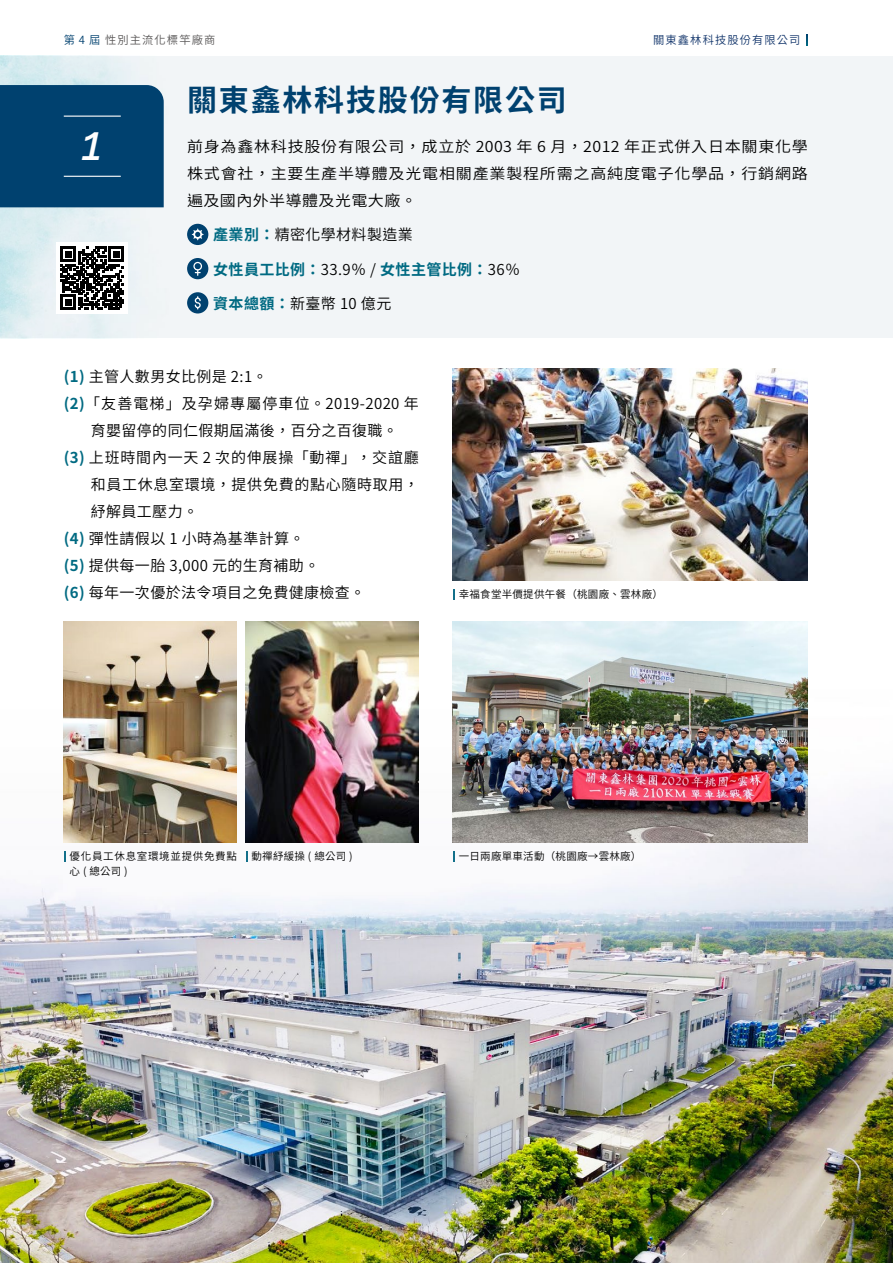
<style>
.page{position:relative;width:893px;height:1263px;background:#fff}
.page>*{position:absolute;margin:0;border:0;box-sizing:border-box;transform-origin:0 0}
.t1{font:italic 500 48px "Raleway";color:#fff}
.t2{font:700 30px "Noto Sans CJ Ktc";letter-spacing:.06em;color:#00416f}
.t3{font:600 15px "Noto Sans CJ Ktc";letter-spacing:.025em;color:#000}
.t4{font:600 15px/27px "Noto Sans CJ Ktc";letter-spacing:.025em;color:#000;text-align:justify;scale:1.07 1}
.t5{font:600 15px "Noto Sans CJ Ktc";letter-spacing:.075em;color:#000}
.t6{font:600 15px "Noto Sans CJ Ktc";letter-spacing:.05em;color:#000}
.t7{font:700 15px "Noto Sans CJ Ktc";letter-spacing:.025em;color:#006a82}
.t8{font:600 15px "Noto Sans CJ Ktc";letter-spacing:.045em;color:#000}
.t9{font:600 11.25px "Noto Sans CJ Ktc";letter-spacing:.1em;color:#595757}
.t10{font:600 11.25px "Noto Sans CJ Ktc";letter-spacing:.1em;color:#12356b}
.t11{font:600 10.5px "Noto Sans CJ Ktc";letter-spacing:.025em;color:#000}
.t12{font:600 10.5px/15px "Noto Sans CJ Ktc";letter-spacing:.065em;color:#000}
.s1{color:#00416f}
.s2{font-weight:700;color:#006a82}
.s3{font-weight:600;color:#000}
</style>
<div class="page">
<div style="left:0;top:55px;width:893px;height:283px;background:#f2f5f7"></div>
<img style="left:0;top:659px;width:893px;height:604px">
<img style="left:453px;top:369px;width:355px;height:212px">
<img style="left:0;top:55px;width:208px;height:283px">
<div style="left:57px;top:243px;width:71px;height:71px;background:#fff"></div>
<div style="left:0;top:85px;width:164px;height:122px;background:#00416f"></div>
<hr style="left:64px;top:116px;width:57px;height:1px;background:#fff">
<hr style="left:64px;top:176px;width:57px;height:1px;background:#fff">
<svg style="left:453px;top:589px;width:2px;height:11px"></svg>
<img style="left:64px;top:622px;width:173px;height:221px">
<img style="left:246px;top:622px;width:173px;height:221px">
<svg style="left:64px;top:851px;width:2px;height:10px"></svg>
<svg style="left:246px;top:851px;width:2px;height:10px"></svg>
<img style="left:453px;top:622px;width:355px;height:221px">
<svg style="left:453px;top:851px;width:2px;height:10px"></svg>
<div style="left:187px;top:292px;width:21px;height:21px;background:#00416f;border-radius:50%"></div>
<svg style="left:195px;top:296px;width:6px;height:13px"></svg>
<div style="left:187px;top:258px;width:21px;height:21px;background:#00416f;border-radius:50%"></div>
<svg style="left:193px;top:262px;width:9px;height:14px"></svg>
<div style="left:187px;top:224px;width:21px;height:21px;background:#00416f;border-radius:50%"></div>
<svg style="left:192px;top:228px;width:12px;height:12px"></svg>
<svg style="left:806px;top:34px;width:2px;height:11px"></svg>
<svg style="left:61px;top:247px;width:63px;height:63px"></svg>
<p class="t9" style="left:64px;top:34px;width:153px"><span class="s1">第 4 屆</span> 性別主流化標竿廠商</p>
<h2 class="t2" style="left:187px;top:84px;width:381px">關東鑫林科技股份有限公司</h2>
<p class="t10" style="left:653px;top:34px;width:149px">關東鑫林科技股份有限公司</p>
<h1 class="t1" style="left:82px;top:105px;width:22px">1</h1>
<p class="t4" style="left:187px;top:133px;width:582px">前身為鑫林科技股份有限公司，成立於 2003 年 6 月，2012 年正式併入日本關東化學株式會社，主要生產半導體及光電相關產業製程所需之高純度電子化學品，行銷網路遍及國內外半導體及光電大廠。</p>
<p class="t3" style="left:213px;top:226px;width:201px"><span class="s2">產業別：</span>精密化學材料製造業</p>
<p class="t7" style="left:213px;top:261px;width:308px">女性員工比例：<span class="s3">33.9％ /</span> 女性主管比例：<span class="s3">36％</span></p>
<p class="t3" style="left:213px;top:295px;width:180px"><span class="s2">資本總額：</span>新臺幣 10 億元</p>
<p class="t3" style="left:64px;top:368px;width:205px"><span class="s2">(1)</span> 主管人數男女比例是 2:1。</p>
<p class="t5" style="left:64px;top:395px;width:357px"><span class="s2">(2)</span>「友善電梯」及孕婦專屬停車位。2019-2020 年</p>
<p class="t3" style="left:91px;top:422px;width:309px">育嬰留停的同仁假期屆滿後，百分之百復職。</p>
<p class="t6" style="left:64px;top:449px;width:357px"><span class="s2">(3)</span> 上班時間內一天 2 次的伸展操「動禪」，交誼廳</p>
<p class="t8" style="left:91px;top:476px;width:330px">和員工休息室環境，提供免費的點心隨時取用，</p>
<p class="t3" style="left:91px;top:503px;width:109px">紓解員工壓力。</p>
<p class="t3" style="left:64px;top:530px;width:242px"><span class="s2">(4)</span> 彈性請假以 1 小時為基準計算。</p>
<p class="t3" style="left:64px;top:557px;width:257px"><span class="s2">(5)</span> 提供每一胎 3,000 元的生育補助。</p>
<p class="t3" style="left:64px;top:584px;width:303px"><span class="s2">(6)</span> 每年一次優於法令項目之免費健康檢查。</p>
<p class="t11" style="left:459px;top:588px;width:206px">幸福食堂半價提供午餐（桃園廠、雲林廠）</p>
<p class="t12" style="left:70px;top:849px;width:169px">優化員工休息室環境並提供免費點心(總公司)</p>
<p class="t11" style="left:252px;top:850px;width:103px">動禪紓緩操 ( 總公司 )</p>
<p class="t11" style="left:459px;top:850px;width:184px">一日兩廠單車活動（桃園廠→雲林廠）</p>
</div>
